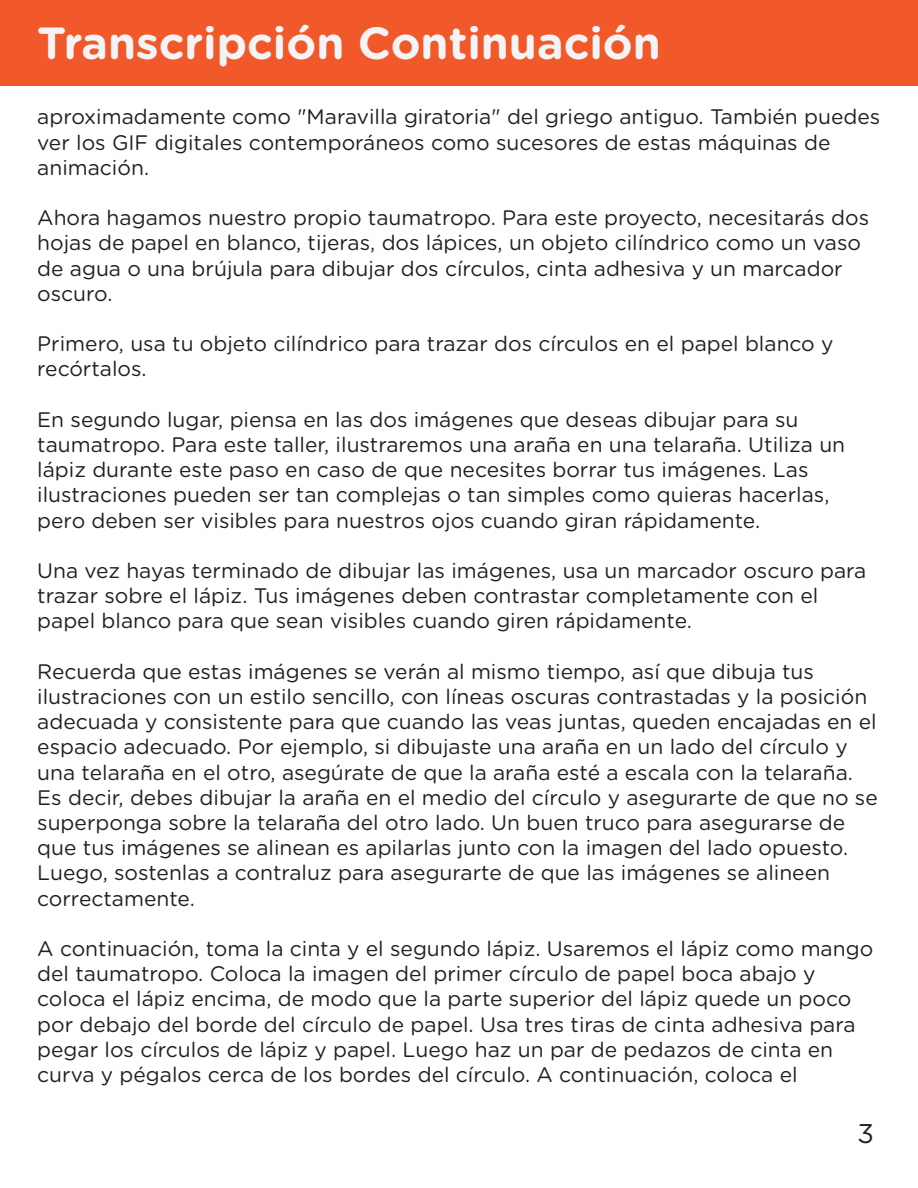
<style>
.page{position:relative;width:918px;height:1188px;background:#fff}
.page>*{position:absolute;margin:0;border:0;box-sizing:border-box;transform-origin:0 0}
.t1{font:700 45px "Gotham Rounded";color:#f3f4f6}
.t2{font:27px "Gotham Rounded";color:#231f20}
.t3{font:21px/25.2px "Gotham Rounded";color:#231f20}
</style>
<div class="page">
<div style="left:0;top:0;width:918px;height:86px;background:#f1582a"></div>
<h1 class="t1" style="left:37px;top:10px;width:625px">Transcripción Continuación</h1>
<p class="t3" style="left:37px;top:103px;width:845px">aproximadamente como "Maravilla giratoria" del griego antiguo. También puedes ver los GIF digitales contemporáneos como sucesores de estas máquinas de animación.</p>
<p class="t3" style="left:37px;top:204px;width:833px">Ahora hagamos nuestro propio taumatropo. Para este proyecto, necesitarás dos hojas de papel en blanco, tijeras, dos lápices, un objeto cilíndrico como un vaso de agua o una brújula para dibujar dos círculos, cinta adhesiva y un marcador oscuro.</p>
<p class="t3" style="left:37px;top:330px;width:798px">Primero, usa tu objeto cilíndrico para trazar dos círculos en el papel blanco y recórtalos.</p>
<p class="t3" style="left:37px;top:406px;width:810px">En segundo lugar, piensa en las dos imágenes que deseas dibujar para su taumatropo. Para este taller, ilustraremos una araña en una telaraña. Utiliza un lápiz durante este paso en caso de que necesites borrar tus imágenes. Las ilustraciones pueden ser tan complejas o tan simples como quieras hacerlas, pero deben ser visibles para nuestros ojos cuando giran rápidamente.</p>
<p class="t3" style="left:37px;top:557px;width:831px">Una vez hayas terminado de dibujar las imágenes, usa un marcador oscuro para trazar sobre el lápiz. Tus imágenes deben contrastar completamente con el papel blanco para que sean visibles cuando giren rápidamente.</p>
<p class="t3" style="left:37px;top:658px;width:842px">Recuerda que estas imágenes se verán al mismo tiempo, así que dibuja tus ilustraciones con un estilo sencillo, con líneas oscuras contrastadas y la posición adecuada y consistente para que cuando las veas juntas, queden encajadas en el espacio adecuado. Por ejemplo, si dibujaste una araña en un lado del círculo y una telaraña en el otro, asegúrate de que la araña esté a escala con la telaraña.<br>Es decir, debes dibujar la araña en el medio del círculo y asegurarte de que no se superponga sobre la telaraña del otro lado. Un buen truco para asegurarse de que tus imágenes se alinean es apilarlas junto con la imagen del lado opuesto.<br>Luego, sostenlas a contraluz para asegurarte de que las imágenes se alineen correctamente.</p>
<p class="t3" style="left:37px;top:935px;width:838px">A continuación, toma la cinta y el segundo lápiz. Usaremos el lápiz como mango del taumatropo. Coloca la imagen del primer círculo de papel boca abajo y coloca el lápiz encima, de modo que la parte superior del lápiz quede un poco por debajo del borde del círculo de papel. Usa tres tiras de cinta adhesiva para pegar los círculos de lápiz y papel. Luego haz un par de pedazos de cinta en curva y pégalos cerca de los bordes del círculo. A continuación, coloca el</p>
<p class="t2" style="left:858px;top:1115px;width:18px">3</p>
</div>
